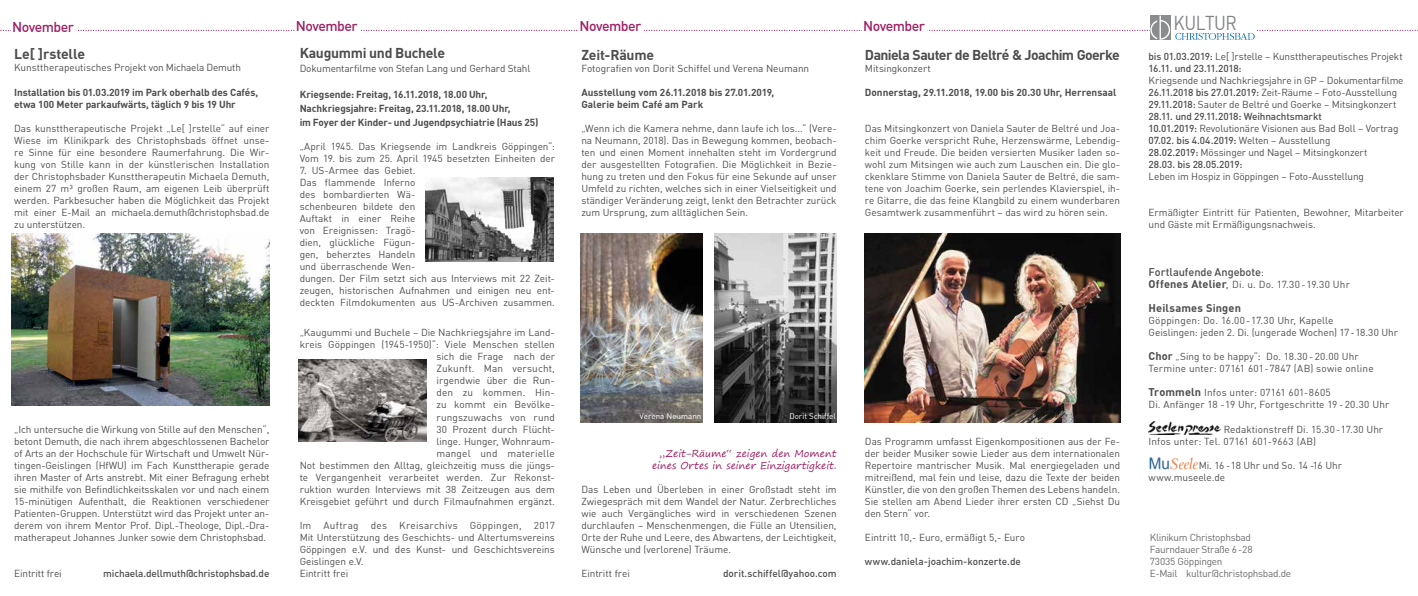
<style>
.page{position:relative;width:1418px;height:596px;background:#fff}
.page>*{position:absolute;margin:0;border:0;box-sizing:border-box;transform-origin:0 0}
.t1{font:19.7px "DIN Pro";letter-spacing:-.03em;color:#808285;scale:.88 1}
.t2{font:700 14px "DIN Pro";letter-spacing:-.025em;color:#4d4d4f}
.t3{font:500 14px "DIN Pro";letter-spacing:-.04em;color:#9e1f63}
.t4{font:500 11px "DIN Pro";letter-spacing:-.005em;color:#4d4d4f}
.t5{font:700 11px "DIN Pro";letter-spacing:.015em;color:#4d4d4f}
.t6{font:10px/12px "DIN Pro";letter-spacing:-.005em;color:#4d4d4f}
.t7{font:700 10px/12px "DIN Pro";letter-spacing:-.01em;color:#4d4d4f}
.t8{font:500 10px "DIN Pro";letter-spacing:-.005em;color:#4d4d4f}
.t9{font:10px/12px "DIN Pro";letter-spacing:-.03em;color:#696a6c}
.t10{font:10px/12px "Segoe Print";letter-spacing:.005em;color:#9e1f63;text-align:right}
.t11{font:10px "DIN Pro";letter-spacing:.015em;color:#4d4d4f}
.t12{font:8px "DIN Pro";color:#fff}
.s1{font-weight:500}
.s2{font-weight:400}
.s3{font-weight:700;font-size:11px}
.s4{font-size:11px}
.s5{font-weight:500;font-size:11px}
.s6{font-weight:500;font-style:italic;font-size:11px}
</style>
<div class="page">
<svg style="left:1150px;top:15px;width:21px;height:1px"></svg>
<svg style="left:0;top:16px;width:1418px;height:24px"></svg>
<img style="left:1149px;top:457px;width:49px;height:13px">
<div style="left:295px;top:20px;width:65px;height:13px;background:#fff"></div>
<div style="left:12px;top:20px;width:64px;height:13px;background:#fff"></div>
<img style="left:865px;top:234px;width:255px;height:188px">
<img style="left:581px;top:234px;width:122px;height:188px">
<img style="left:11px;top:234px;width:258px;height:171px">
<img style="left:714px;top:234px;width:122px;height:188px">
<img style="left:299px;top:359px;width:127px;height:82px">
<img style="left:1148px;top:421px;width:72px;height:13px">
<div style="left:862px;top:20px;width:65px;height:13px;background:#fff"></div>
<div style="left:579px;top:20px;width:64px;height:13px;background:#fff"></div>
<img style="left:426px;top:178px;width:127px;height:83px">
<h2 class="t3" style="left:12px;top:17px;width:63px">November</h2>
<h2 class="t3" style="left:579px;top:17px;width:63px">November</h2>
<h2 class="t3" style="left:863px;top:17px;width:63px">November</h2>
<h2 class="t3" style="left:296px;top:17px;width:63px">November</h2>
<h2 class="t2" style="left:14px;top:45px;width:72px">Le[ ]rstelle</h2>
<p class="t6" style="left:14px;top:61px;width:228px">Kunsttherapeutisches Projekt von Michaela Demuth</p>
<p class="t7" style="left:14px;top:86px;width:245px">Installation bis 01.03.2019 im Park oberhalb des Cafés, etwa 100 Meter parkaufwärts, täglich 9 bis 19 Uhr</p>
<p class="t6" style="left:14px;top:122px;width:257px;text-align:justify">Das kunsttherapeutische Projekt „Le[ ]rstelle“ auf einer Wiese im Klinikpark des Christophsbads öffnet unse&shy;re Sinne für eine besondere Raumerfahrung. Die Wir&shy;kung von Stille kann in der künstlerischen Installation der Christophsbader Kunsttherapeutin Michaela Demuth, einem 27 m³ großen Raum, am eigenen Leib überprüft werden. Parkbesucher haben die Möglichkeit das Projekt mit einer E-Mail an michaela.demuth@christophsbad.de zu unterstützen.</p>
<p class="t6" style="left:14px;top:422px;width:257px;text-align:justify">„Ich untersuche die Wirkung von Stille auf den Menschen“, betont Demuth, die nach ihrem abgeschlossenen Bachelor of Arts an der Hochschule für Wirtschaft und Umwelt Nür&shy;tingen-Geislingen (HfWU) im Fach Kunsttherapie gerade ihren Master of Arts anstrebt. Mit einer Befragung erhebt sie mithilfe von Befindlichkeitsskalen vor und nach einem 15-minütigen Aufenthalt, die Reaktionen verschiedener Patienten-Gruppen. Unterstützt wird das Projekt unter an&shy;derem von ihrem Mentor Prof. Dipl.-Theologe, Dipl.-Dra&shy;matherapeut Johannes Junker sowie dem Christophsbad.</p>
<p class="t6" style="left:14px;top:566px;width:49px">Eintritt frei</p>
<p class="t8" style="left:103px;top:566px;width:168px">michaela.dellmuth@christophsbad.de</p>
<h2 class="t2" style="left:300px;top:44px;width:147px">Kaugummi und Buchele</h2>
<p class="t6" style="left:300px;top:62px;width:232px">Dokumentarfilme von Stefan Lang und Gerhard Stahl</p>
<p class="t7" style="left:300px;top:87px;width:240px;line-height:14px">Kriegsende: Freitag, 16.11.2018, 18.00 Uhr,<br>Nachkriegsjahre: Freitag, 23.11.2018, 18.00 Uhr,<br>im Foyer der Kinder- und Jugendpsychiatrie (Haus 25)</p>
<p class="t6" style="left:300px;top:140px;width:257px">„April 1945. Das Kriegsende im Landkreis Göppingen“:<br>Vom 19. bis zum 25. April 1945 besetzten Einheiten der</p>
<p class="t6" style="left:300px;top:164px;width:257px">7. US-Armee das Gebiet.<br>Das flammende Inferno<br>des bombardierten Wä-<br>schenbeuren bildete den<br>Auftakt in einer Reihe<br>von Ereignissen: Tragö-<br>dien, glückliche Fügun-<br>gen, beherztes Handeln<br>und überraschende Wen-<br>dungen. Der Film setzt sich aus Interviews mit 22 Zeit&shy;zeugen, historischen Aufnahmen und einigen neu ent&shy;deckten Filmdokumenten aus US-Archiven zusammen.</p>
<p class="t6" style="left:300px;top:326px;width:257px;text-align:right">„Kaugummi und Buchele – Die Nachkriegsjahre im Land&shy;kreis Göppingen (1945-1950)“: Viele Menschen stellen sich die Frage nach der<br>Zukunft. Man versucht,<br>irgendwie über die Run-<br>den zu kommen. Hin-<br>zu kommt ein Bevölke-<br>rungszuwachs von rund<br>30 Prozent durch Flücht-<br>linge. Hunger, Wohnraum-<br>mangel und materielle<br>Not bestimmen den Alltag, gleichzeitig muss die jüngs&shy;te Vergangenheit verarbeitet werden. Zur Rekonst&shy;ruktion wurden Interviews mit 38 Zeitzeugen aus dem Kreisgebiet geführt und durch Filmaufnahmen ergänzt.</p>
<p class="t6" style="left:300px;top:518px;width:257px">Im Auftrag des Kreisarchivs Göppingen, 2017<br>Mit Unterstützung des Geschichts- und Altertumsvereins Göppingen e.V. und des Kunst- und Geschichtsvereins Geislingen e.V.<br>Eintritt frei</p>
<h2 class="t2" style="left:581px;top:46px;width:74px">Zeit-Räume</h2>
<p class="t6" style="left:581px;top:62px;width:229px">Fotografien von Dorit Schiffel und Verena Neumann</p>
<p class="t7" style="left:581px;top:86px;width:194px">Ausstellung vom 26.11.2018 bis 27.01.2019,<br>Galerie beim Café am Park</p>
<p class="t6" style="left:581px;top:122px;width:257px;text-align:justify">„Wenn ich die Kamera nehme, dann laufe ich los...“ (Vere&shy;na Neumann, 2018). Das in Bewegung kommen, beobach&shy;ten und einen Moment innehalten steht im Vordergrund der ausgestellten Fotografien. Die Möglichkeit in Bezie&shy;hung zu treten und den Fokus für eine Sekunde auf unser Umfeld zu richten, welches sich in einer Vielseitigkeit und ständiger Veränderung zeigt, lenkt den Betrachter zurück zum Ursprung, zum alltäglichen Sein.</p>
<p class="t12" style="left:639px;top:410px;width:63px">Verena Neumann</p>
<p class="t12" style="left:789px;top:410px;width:48px">Dorit Schiffel</p>
<p class="t10" style="left:652px;top:446px;width:186px">„Zeit-Räume“ zeigen den Moment eines Ortes in seiner Einzigartigkeit.</p>
<p class="t6" style="left:581px;top:482px;width:257px;text-align:justify">Das Leben und Überleben in einer Großstadt steht im Zwiegespräch mit dem Wandel der Natur. Zerbrechliches wie auch Vergängliches wird in verschiedenen Szenen durchlaufen – Menschenmengen, die Fülle an Utensilien, Orte der Ruhe und Leere, des Abwartens, der Leichtigkeit, Wünsche und (verlorene) Träume.</p>
<p class="t6" style="left:581px;top:566px;width:50px">Eintritt frei</p>
<p class="t8" style="left:723px;top:566px;width:115px">dorit.schiffel@yahoo.com</p>
<h2 class="t2" style="left:865px;top:46px;width:256px">Daniela Sauter de Beltré &amp; Joachim Goerke</h2>
<p class="t6" style="left:865px;top:62px;width:67px">Mitsingkonzert</p>
<p class="t7" style="left:865px;top:86px;width:253px">Donnerstag, 29.11.2018, 19.00 bis 20.30 Uhr, Herrensaal</p>
<p class="t6" style="left:865px;top:122px;width:257px;text-align:justify">Das Mitsingkonzert von Daniela Sauter de Beltré und Joa&shy;chim Goerke verspricht Ruhe, Herzenswärme, Lebendig&shy;keit und Freude. Die beiden versierten Musiker laden so&shy;wohl zum Mitsingen wie auch zum Lauschen ein. Die glo&shy;ckenklare Stimme von Daniela Sauter de Beltré, die sam&shy;tene von Joachim Goerke, sein perlendes Klavierspiel, ih&shy;re Gitarre, die das feine Klangbild zu einem wunderbaren Gesamtwerk zusammenführt – das wird zu hören sein.</p>
<p class="t6" style="left:865px;top:434px;width:257px;text-align:justify">Das Programm umfasst Eigenkompositionen aus der Fe&shy;der beider Musiker sowie Lieder aus dem internationalen Repertoire mantrischer Musik. Mal energiegeladen und mitreißend, mal fein und leise, dazu die Texte der beiden Künstler, die von den großen Themen des Lebens handeln.<br>Sie stellen am Abend Lieder ihrer ersten CD „Siehst Du den Stern“ vor.</p>
<p class="t6" style="left:865px;top:530px;width:162px">Eintritt 10,- Euro, ermäßigt 5,- Euro</p>
<p class="t8" style="left:865px;top:554px;width:157px">www.daniela-joachim-konzerte.de</p>
<h1 class="t1" style="left:1173px;top:10px;width:73px">KULTUR</h1>
<p class="t6" style="left:1148px;top:50px;width:256px"><span class="s1">bis 01.03.2019:</span> Le[ ]rstelle – Kunsttherapeutisches Projekt<br><span class="s1">16.11. und 23.11.2018:</span></p>
<p class="t6" style="left:1148px;top:74px;width:256px">Kriegsende und Nachkriegsjahre in GP – Dokumentarfilme <span class="s1">26.11.2018 bis 27.01.2019:</span> Zeit-Räume – Foto-Ausstellung <span class="s1">29.11.2018:</span> Sauter de Beltré und Goerke – Mitsingkonzert <span class="s1">28.11. und 29.11.2018: Weihnachtsmarkt<br>10.01.2019:</span> Revolutionäre Visionen aus Bad Boll – Vortrag <span class="s1">07.02. bis 4.04.2019:</span> Welten – Ausstellung<br><span class="s1">28.02.2019:</span> Mössinger und Nagel – Mitsingkonzert<br><span class="s1">28.03. bis 28.05.2019:</span></p>
<p class="t6" style="left:1148px;top:170px;width:217px">Leben im Hospiz in Göppingen – Foto-Ausstellung</p>
<p class="t6" style="left:1148px;top:206px;width:257px">Ermäßigter Eintritt für Patienten, Bewohner, Mitarbeiter und Gäste mit Ermäßigungsnachweis.</p>
<p class="t4" style="left:1148px;top:265px;width:117px">Fortlaufende Angebote<span class="s2">:</span></p>
<p class="t11" style="left:1148px;top:278px;width:203px"><span class="s3">Offenes Atelier</span><span class="s4">,</span> Di. u. Do. 17.30 -19.30 Uhr</p>
<p class="t5" style="left:1148px;top:301px;width:94px">Heilsames Singen</p>
<p class="t6" style="left:1148px;top:314px;width:251px">Göppingen: Do. 16.00-17.30 Uhr, Kapelle<br>Geislingen: jeden 2. Di. (ungerade Wochen) 17-18.30 Uhr</p>
<p class="t6" style="left:1148px;top:350px;width:226px"><span class="s3">Chor</span> „Sing to be happy“<span class="s4">:</span> Do. 18.30 - 20.00 Uhr<br>Termine unter: 07161 601-7847 (AB) sowie online</p>
<p class="t6" style="left:1148px;top:386px;width:242px"><span class="s3">Trommeln</span> Infos unter: 07161 601-8605<br>Di. Anfänger 18 -19 Uhr, Fortgeschritte 19 - 20.30 Uhr</p>
<p class="t6" style="left:1148px;top:422px;width:236px"><span class="s3">Seelenpresse</span>, Redaktionstreff Di. 15.30-17.30 Uhr<br>Infos unter: Tel. 07161 601-9663 (AB)</p>
<p class="t6" style="left:1148px;top:458px;width:195px"><span class="s5">Mu</span><span class="s6">Seele</span><span class="s1">,</span> Mi. 16 -18 Uhr und So. 14 -16 Uhr www.museele.de</p>
<p class="t9" style="left:1149px;top:530px;width:143px">Klinikum Christophsbad<br>Faurndauer Straße 6-28<br>73035 Göppingen<br>E-Mail kultur@christophsbad.de</p>
</div>
